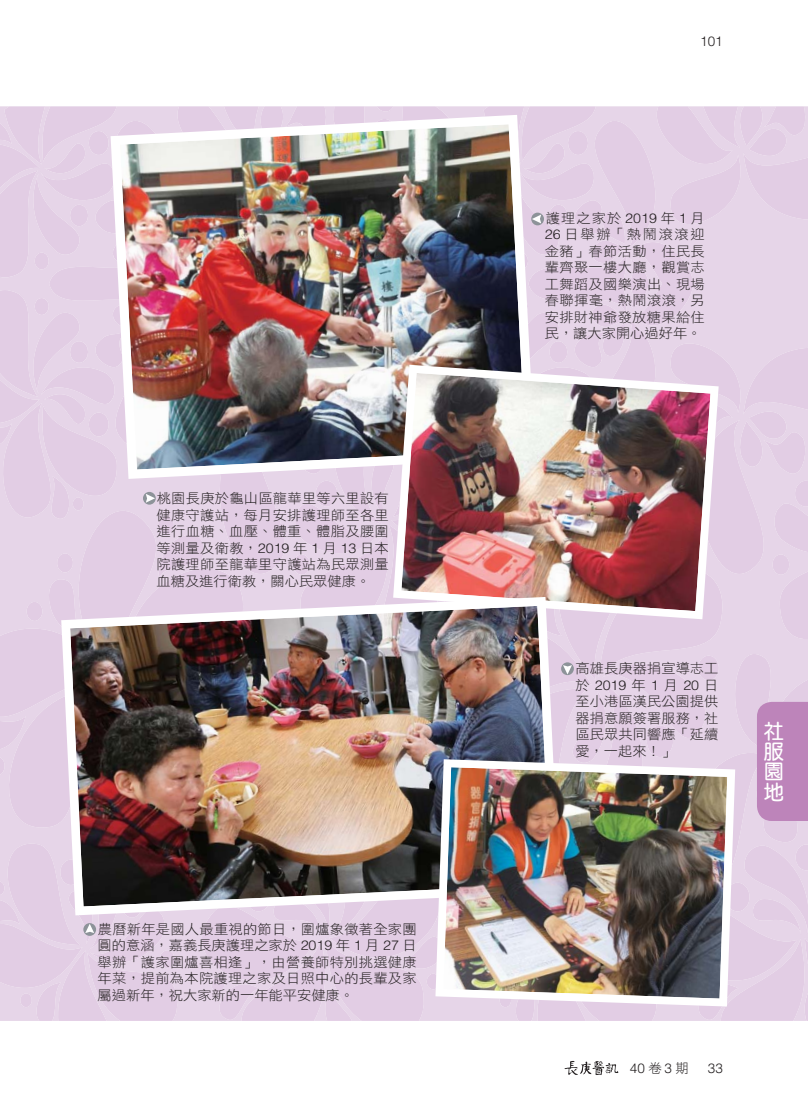
<style>
.page{position:relative;width:808px;height:1106px;background:#fff}
.page>*{position:absolute;margin:0;border:0;box-sizing:border-box;transform-origin:0 0}
.t1{font:700 20.25px/20.2px "Yen Round";color:#fff;text-align:justify}
.t2{font:13.5px/16.5px "DF Hei Std W3 E Ten B5 H";letter-spacing:.02em;color:#231f20;text-align:justify;scale:1.05 1}
.t3{font:300 13.5px "Helvetica LT Std";color:#231f20}
.s1{font-family:"Helvetica LT Std";font-weight:300}
.s2{font-family:"DF Hei Std W3 E Ten B5 H";font-weight:400}
</style>
<div class="page">
<div style="left:0;top:106px;width:456px;height:914px;background:#e2cde4"></div>
<div style="left:456px;top:106px;width:352px;height:914px;background:#e5d4e7"></div>
<div style="left:531px;top:213px;width:13px;height:12px;background:#8d9399;border-radius:50%"></div>
<svg style="left:535px;top:214px;width:6px;height:9px"></svg>
<svg style="left:83px;top:923px;width:13px;height:12px"></svg>
<svg style="left:85px;top:923px;width:9px;height:10px"></svg>
<svg style="left:561px;top:662px;width:13px;height:13px"></svg>
<svg style="left:563px;top:665px;width:9px;height:9px"></svg>
<div style="left:143px;top:492px;width:13px;height:12px;background:#8d9399;border-radius:50%"></div>
<svg style="left:146px;top:494px;width:9px;height:9px"></svg>
<svg style="left:111px;top:115px;width:424px;height:364px;fill:#e6d5e8"></svg>
<img style="left:120px;top:124px;width:406px;height:345px">
<svg style="left:393px;top:365px;width:326px;height:254px;fill:#e2cde4"></svg>
<img style="left:401px;top:373px;width:309px;height:238px">
<svg style="left:61px;top:597px;width:499px;height:318px;fill:#e2cee4"></svg>
<img style="left:70px;top:606px;width:481px;height:300px">
<svg style="left:435px;top:759px;width:300px;height:247px"></svg>
<img style="left:443px;top:767px;width:284px;height:231px">
<svg style="left:564px;top:1061px;width:54px;height:14px"></svg>
<div style="left:757px;top:702px;width:51px;height:119px;background:#bd84ba"></div>
<p class="t2" style="left:156px;top:492px;width:223px">桃園長庚於龜山區龍華里等六里設有健康守護站，每月安排護理師至各里進行血糖、血壓、體重、體脂及腰圍等測量及衛教，<span class="s1">2019</span> 年 <span class="s1">1</span> 月 <span class="s1">13</span> 日本院護理師至龍華里守護站為民眾測量血糖及進行衛教，關心民眾健康。</p>
<p class="t2" style="left:98px;top:922px;width:305px">農曆新年是國人最重視的節日，圍爐象徵著全家團圓的意涵，嘉義長庚護理之家於 <span class="s1">2019</span> 年 <span class="s1">1</span> 月 <span class="s1">27</span> 日舉辦「護家圍爐喜相逢」，由營養師特別挑選健康年菜，提前為本院護理之家及日照中心的長輩及家屬過新年，祝大家新的一年能平安健康。</p>
<p class="t3" style="left:700px;top:34px;width:24px">101</p>
<p class="t2" style="left:545px;top:211px;width:154px">護理之家於 <span class="s1">2019</span> 年 <span class="s1">1</span> 月<span class="s1">26</span> 日舉辦「熱鬧滾滾迎金豬」春節活動，住民長輩齊聚一樓大廳，觀賞志工舞蹈及國樂演出、現場春聯揮毫，熱鬧滾滾，另安排財神爺發放糖果給住民，讓大家開心過好年。</p>
<p class="t2" style="left:575px;top:661px;width:138px">高雄長庚器捐宣導志工於<span class="s1">2019</span>年<span class="s1">1</span>月<span class="s1">20</span>日至小港區漢民公園提供器捐意願簽署服務，社區民眾共同響應「延續愛，一起來！」</p>
<p class="t1" style="left:764px;top:721px;width:21px">社服園地</p>
<p class="t3" style="left:630px;top:1060px;width:60px">40<span class="s2">卷</span>3<span class="s2">期</span></p>
<p class="t3" style="left:708px;top:1060px;width:17px">33</p>
</div>
